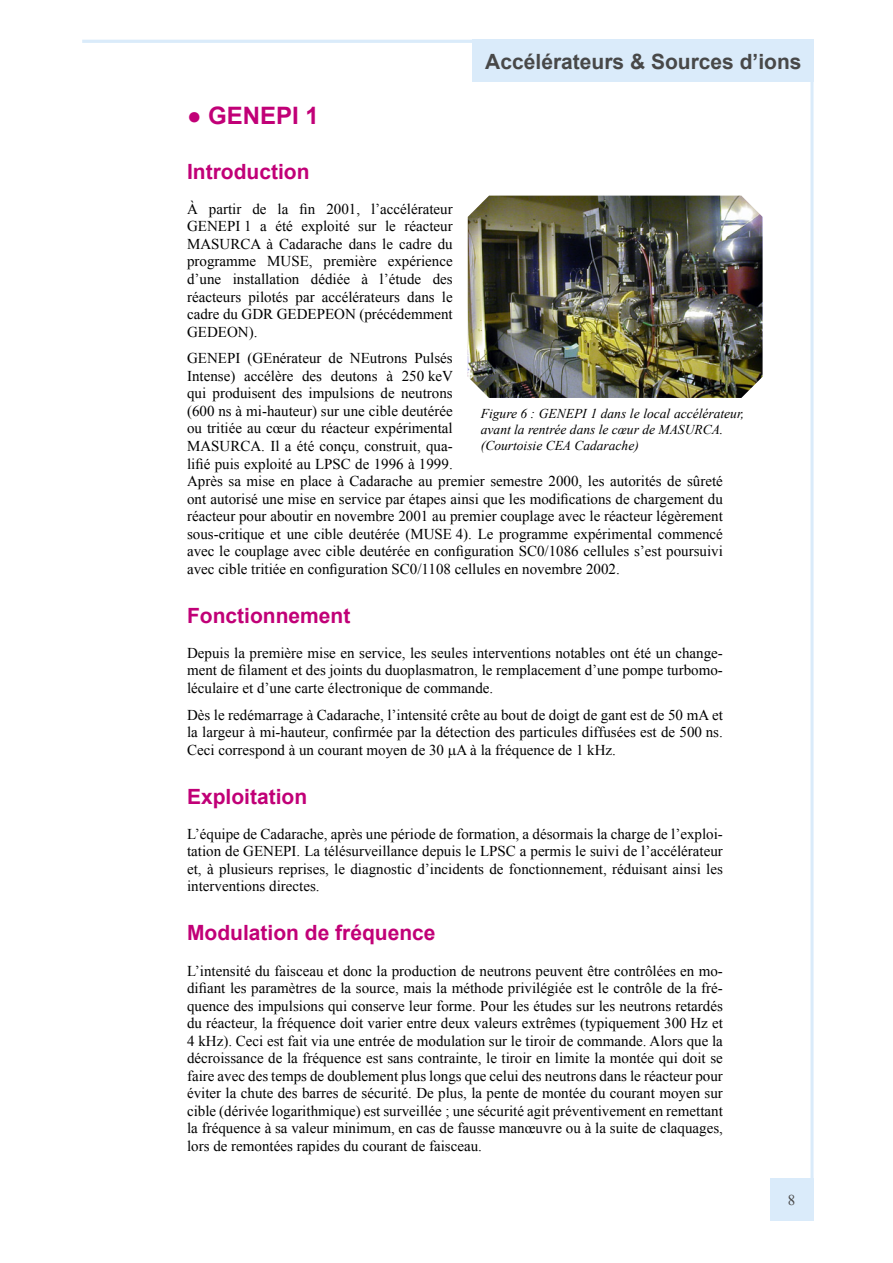
<style>
.page{position:relative;width:893px;height:1263px;background:#fff}
.page>*{position:absolute;margin:0;border:0;box-sizing:border-box;transform-origin:0 0}
.Sous_sous-titre{font:700 24px "Arial";color:#c10077}
.Sous_sous-titre-2{font:700 21px "Arial";color:#c10077}
.t1{font:700 21px "Arial";color:#484848}
.Corps_de_texte{font:15px/17.5px "Times New Roman";color:#000;text-align:justify}
.t2{font:15px "Times New Roman";color:#484848}
.Légende{font:italic 13.5px/16.2px "Times New Roman";color:#000}
</style>
<div class="page">
<hr style="left:810px;top:40px;width:3px;height:1180px;background:#daebfa">
<hr style="left:82px;top:40px;width:731px;height:3px;background:#daebfa">
<div style="left:472px;top:40px;width:341px;height:42px;background:#daebfa"></div>
<div style="left:770px;top:1178px;width:43px;height:42px;background:#daebfa"></div>
<img style="left:468px;top:196px;width:295px;height:202px">
<h2 class="t1" style="left:485px;top:48px;width:318px">Accélérateurs &amp; Sources d’ions</h2>
<p class="Sous_sous-titre" style="left:187px;top:100px;width:133px">● GENEPI 1</p>
<p class="Sous_sous-titre-2" style="left:187px;top:158px;width:124px">Introduction</p>
<p class="Corps_de_texte" style="left:187px;top:200px;width:267px">À partir de la fin 2001, l’accélérateur GENEPI 1 a été exploité sur le réacteur MASURCA à Cadarache dans le cadre du programme MUSE, première expérience d’une installation dédiée à l’étude des réacteurs pilotés par accélérateurs dans le cadre du GDR GEDEPEON (précédemment GEDEON).</p>
<p class="Corps_de_texte" style="left:187px;top:349px;width:537px;text-align:left">GENEPI (GEnérateur de NEutrons Pulsés<br>Intense) accélère des deutons à 250 keV<br>qui produisent des impulsions de neutrons<br>(600 ns à mi-hauteur) sur une cible deutérée<br>ou tritiée au cœur du réacteur expérimental<br>MASURCA. Il a été conçu, construit, qua-<br>lifié puis exploité au LPSC de 1996 à 1999.<br>Après sa mise en place à Cadarache au premier semestre 2000, les autorités de sûreté ont autorisé une mise en service par étapes ainsi que les modifications de chargement du réacteur pour aboutir en novembre 2001 au premier couplage avec le réacteur légèrement sous-critique et une cible deutérée (MUSE 4). Le programme expérimental commencé avec le couplage avec cible deutérée en configuration SC0/1086 cellules s’est poursuivi avec cible tritiée en configuration SC0/1108 cellules en novembre 2002.</p>
<p class="Sous_sous-titre-2" style="left:187px;top:602px;width:165px">Fonctionnement</p>
<p class="Corps_de_texte" style="left:187px;top:644px;width:537px">Depuis la première mise en service, les seules interventions notables ont été un change&shy;ment de filament et des joints du duoplasmatron, le remplacement d’une pompe turbomo&shy;léculaire et d’une carte électronique de commande.</p>
<p class="Corps_de_texte" style="left:187px;top:705px;width:537px">Dès le redémarrage à Cadarache, l’intensité crête au bout de doigt de gant est de 50 mA et la largeur à mi-hauteur, confirmée par la détection des particules diffusées est de 500 ns.<br>Ceci correspond à un courant moyen de 30 A à la fréquence de 1 kHz.</p>
<p class="Sous_sous-titre-2" style="left:187px;top:782px;width:122px">Exploitation</p>
<p class="Corps_de_texte" style="left:187px;top:825px;width:537px">L’équipe de Cadarache, après une période de formation, a désormais la charge de l’exploi&shy;tation de GENEPI. La télésurveillance depuis le LPSC a permis le suivi de l’accélérateur et, à plusieurs reprises, le diagnostic d’incidents de fonctionnement, réduisant ainsi les interventions directes.</p>
<p class="Sous_sous-titre-2" style="left:187px;top:919px;width:250px">Modulation de fréquence</p>
<p class="Corps_de_texte" style="left:187px;top:961px;width:537px">L’intensité du faisceau et donc la production de neutrons peuvent être contrôlées en mo&shy;difiant les paramètres de la source, mais la méthode privilégiée est le contrôle de la fré&shy;quence des impulsions qui conserve leur forme. Pour les études sur les neutrons retardés du réacteur, la fréquence doit varier entre deux valeurs extrêmes (typiquement 300 Hz et 4 kHz). Ceci est fait via une entrée de modulation sur le tiroir de commande. Alors que la décroissance de la fréquence est sans contrainte, le tiroir en limite la montée qui doit se faire avec des temps de doublement plus longs que celui des neutrons dans le réacteur pour éviter la chute des barres de sécurité. De plus, la pente de montée du courant moyen sur cible (dérivée logarithmique) est surveillée ; une sécurité agit préventivement en remettant la fréquence à sa valeur minimum, en cas de fausse manœuvre ou à la suite de claquages, lors de remontées rapides du courant de faisceau.</p>
<p class="Légende" style="left:481px;top:405px;width:265px">Figure 6 : GENEPI 1 dans le local accélérateur, avant la rentrée dans le cœur de MASURCA.</p>
<p class="Légende" style="left:481px;top:437px;width:159px">(Courtoisie CEA Cadarache)</p>
<p class="t2" style="left:788px;top:1189px;width:9px">8</p>
</div>
